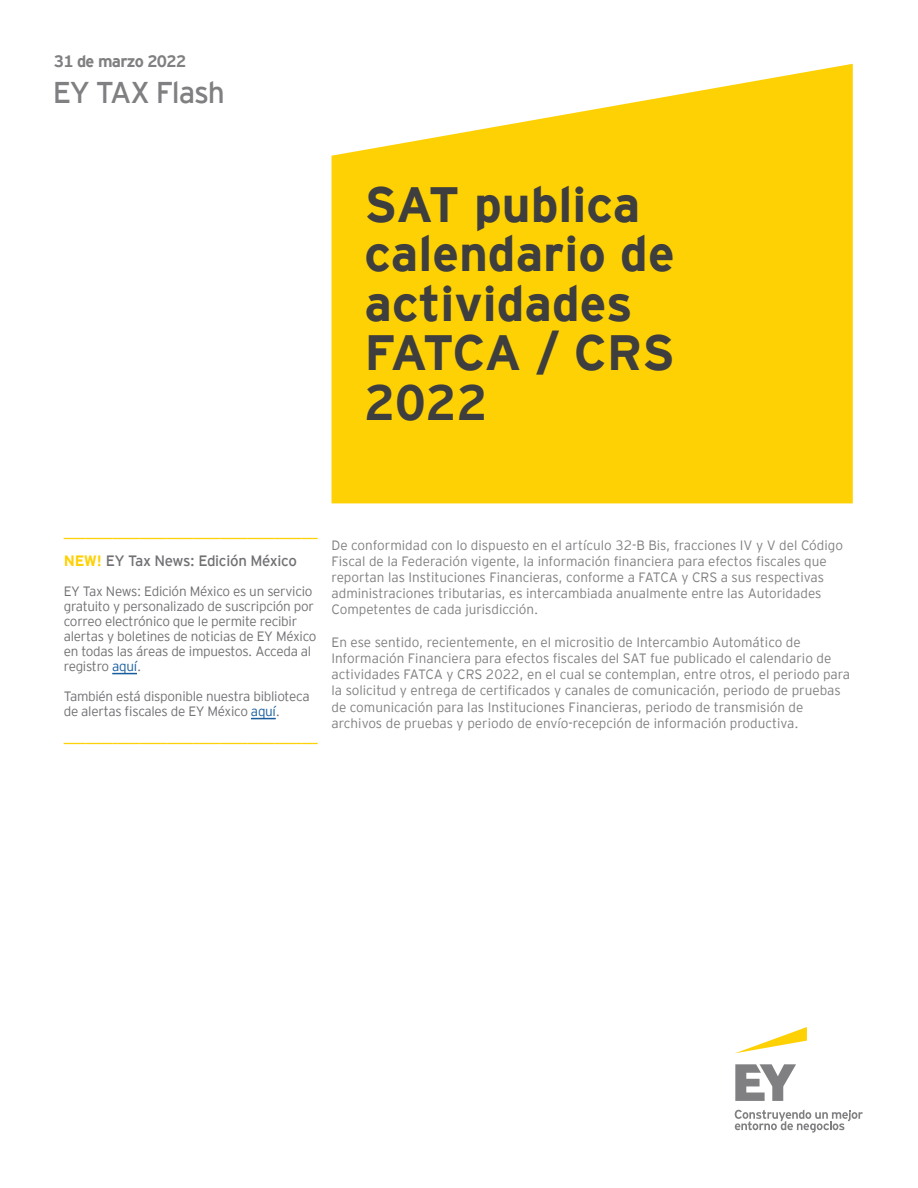
<style>
.page{position:relative;width:918px;height:1188px;background:#fff}
.page>*{position:absolute;margin:0;border:0;box-sizing:border-box;transform-origin:0 0}
.t1{font:700 49.5px/49.5px "EY Interstate";color:#3e3e3f}
.t2{font:30px "EY Interstate";letter-spacing:-.04em;color:#808083}
.t3{font:700 16.5px "EY Interstate";letter-spacing:-.04em;color:#808083}
.t4{font:15px "EY Interstate";letter-spacing:-.02em;color:#717074}
.t5{font:300 13.5px/16.2px "EY Interstate";color:#808083}
.t6{font:300 13.5px/15px "EY Interstate";letter-spacing:-.02em;color:#717074}
.t7{font:700 11.25px "EY Interstate";color:#fed105}
.s1{font-weight:700;color:#fed105}
.s2{color:#175d9e}
</style>
<div class="page">
<svg style="left:332px;top:64px;width:521px;height:440px;background:#fed51f"></svg>
<svg style="left:735px;top:1064px;width:61px;height:37px"></svg>
<svg style="left:735px;top:1110px;width:128px;height:23px"></svg>
<svg style="left:736px;top:1027px;width:71px;height:26px"></svg>
<svg style="left:112px;top:673px;width:25px;height:1px"></svg>
<svg style="left:251px;top:718px;width:25px;height:1px"></svg>
<p class="t3" style="left:54px;top:52px;width:134px">31 de marzo 2022</p>
<p class="t2" style="left:53px;top:75px;width:174px">EY TAX Flash</p>
<p class="t1" style="left:365px;top:179px;width:312px">SAT publica calendario de actividades</p>
<p class="t1" style="left:365px;top:328px;width:312px">FATCA / CRS<br>2022</p>
<p class="t7" style="left:64px;top:527px;width:256px">_______________________________________________</p>
<p class="t4" style="left:64px;top:553px;width:235px"><span class="s1">NEW!</span> EY Tax News: Edición México</p>
<p class="t6" style="left:64px;top:584px;width:254px">EY Tax News: Edición México es un servicio gratuito y personalizado de suscripción por correo electrónico que le permite recibir alertas y boletines de noticias de EY México en todas las áreas de impuestos. Acceda al registro <span class="s2">aquí</span>.</p>
<p class="t6" style="left:64px;top:689px;width:247px">También está disponible nuestra biblioteca de alertas fiscales de EY México <span class="s2">aquí</span>.</p>
<p class="t7" style="left:64px;top:732px;width:256px">_______________________________________________</p>
<p class="t5" style="left:332px;top:537px;width:513px">De conformidad con lo dispuesto en el artículo 32-B Bis, fracciones IV y V del Código Fiscal de la Federación vigente, la información financiera para efectos fiscales que reportan las Instituciones Financieras, conforme a FATCA y CRS a sus respectivas administraciones tributarias, es intercambiada anualmente entre las Autoridades Competentes de cada jurisdicción.</p>
<p class="t5" style="left:332px;top:634px;width:520px">En ese sentido, recientemente, en el micrositio de Intercambio Automático de Información Financiera para efectos fiscales del SAT fue publicado el calendario de actividades FATCA y CRS 2022, en el cual se contemplan, entre otros, el periodo para la solicitud y entrega de certificados y canales de comunicación, periodo de pruebas de comunicación para las Instituciones Financieras, periodo de transmisión de archivos de pruebas y periodo de envío-recepción de información productiva.</p>
</div>
